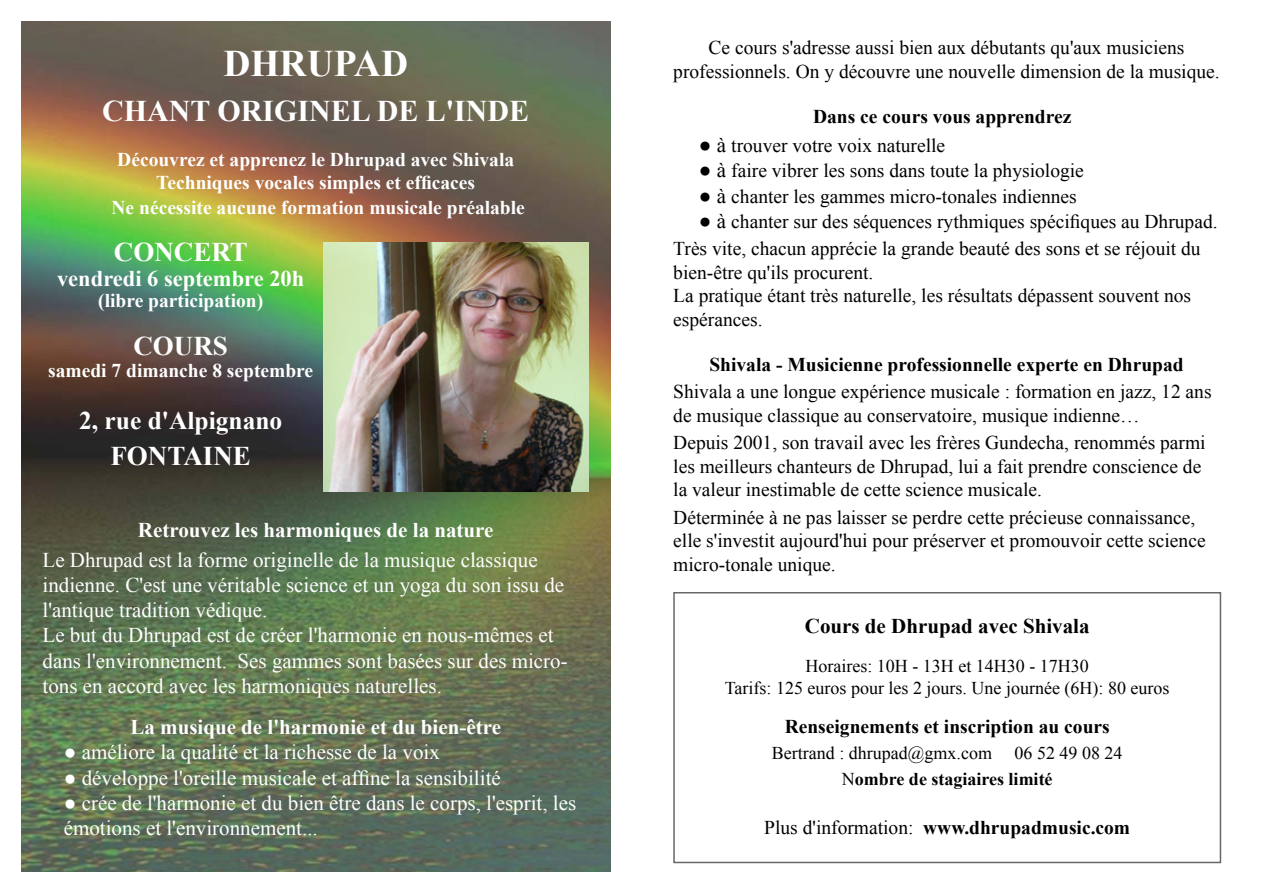
<style>
.page{position:relative;width:1263px;height:893px;background:#fff}
.page>*{position:absolute;margin:0;border:0;box-sizing:border-box;transform-origin:0 0}
.t1{font:700 37.5px "Times New Roman";color:#fff}
.t2{font:700 30px "Times New Roman";color:#fff}
.t3{font:700 27px "Times New Roman";color:#fff}
.t4{font:700 25.5px "Times New Roman";color:#fff}
.t5{font:700 22.5px "Times New Roman";color:#fff}
.t6{font:21px/25.2px "Times New Roman";color:#fff}
.t7{font:700 21px "Times New Roman";color:#fff}
.t8{font:700 21px "Times New Roman";color:#000}
.t9{font:19.5px/23.4px "Times New Roman";color:#000}
.t10{font:700 19.5px/23.4px "Times New Roman";color:#fff;text-align:center}
.t11{font:700 19.5px "Times New Roman";color:#000}
.t12{font:18px/21.6px "Times New Roman";color:#000;text-align:center}
.t13{font:700 18px/25.8px "Times New Roman";color:#000}
.s1{font-weight:700;font-size:21px}
.s2{font-size:21px}
.s3{font-weight:400}
</style>
<div class="page">
<img style="left:21px;top:21px;width:589px;height:851px">
<img style="left:323px;top:242px;width:266px;height:249px">
<div style="left:673px;top:592px;width:548px;height:271px;border:2px solid #666769"></div>
<h1 class="t1" style="left:223px;top:38px;width:186px">DHRUPAD</h1>
<h2 class="t2" style="left:102px;top:90px;width:429px">CHANT ORIGINEL DE L'INDE</h2>
<p class="t10" style="left:117px;top:147px;width:398px">Découvrez et apprenez le Dhrupad avec Shivala<br>Techniques vocales simples et efficaces</p>
<p class="t10" style="left:112px;top:195px;width:415px">Ne nécessite aucune formation musicale préalable</p>
<h3 class="t3" style="left:114px;top:233px;width:136px">CONCERT</h3>
<p class="t5" style="left:57px;top:263px;width:249px">vendredi 6 septembre 20h</p>
<p class="t10" style="left:98px;top:288px;width:166px">(libre participation)</p>
<h3 class="t3" style="left:133px;top:327px;width:96px">COURS</h3>
<p class="t10" style="left:48px;top:358px;width:267px">samedi 7 dimanche 8 septembre</p>
<h3 class="t4" style="left:79px;top:403px;width:205px">2, rue d'Alpignano</h3>
<h3 class="t3" style="left:110px;top:437px;width:142px">FONTAINE</h3>
<p class="t7" style="left:138px;top:516px;width:357px">Retrouvez les harmoniques de la nature</p>
<p class="t6" style="left:43px;top:547px;width:527px">Le Dhrupad est la forme originelle de la musique classique indienne. C'est une véritable science et un yoga du son issu de l'antique tradition védique.<br>Le but du Dhrupad est de créer l'harmonie en nous-mêmes et dans l'environnement. Ses gammes sont basées sur des micro&shy;tons en accord avec les harmoniques naturelles.</p>
<p class="t7" style="left:130px;top:713px;width:372px">La musique de l'harmonie et du bien-être</p>
<p class="t6" style="left:64px;top:739px;width:378px">● améliore la qualité et la richesse de la voix</p>
<p class="t6" style="left:64px;top:764px;width:438px">● développe l'oreille musicale et affine la sensibilité</p>
<p class="t6" style="left:64px;top:790px;width:514px">● crée de l'harmonie et du bien être dans le corps, l'esprit, les émotions et l'environnement...</p>
<p class="t9" style="left:673px;top:36px;width:548px;text-align:center">Ce cours s'adresse aussi bien aux débutants qu'aux musiciens professionnels. On y découvre une nouvelle dimension de la musique.</p>
<p class="t11" style="left:813px;top:103px;width:260px">Dans ce cours vous apprendrez</p>
<p class="t9" style="left:699px;top:134px;width:248px"><span class="s1">●</span> <span class="s2">à</span> trouver votre voix naturelle</p>
<p class="t9" style="left:699px;top:159px;width:387px"><span class="s1">●</span> <span class="s2">à</span> faire vibrer les sons dans toute la physiologie</p>
<p class="t9" style="left:699px;top:184px;width:380px"><span class="s1">●</span> <span class="s2">à</span> chanter les gammes micro-tonales indiennes</p>
<p class="t9" style="left:673px;top:207px;width:546px;line-height:27.6px;text-indent:26px"><span class="s1">●</span> <span class="s2">à</span> chanter sur des séquences rythmiques spécifiques au Dhrupad.<br>Très vite, chacun apprécie la grande beauté des sons et se réjouit du</p>
<p class="t9" style="left:673px;top:260px;width:519px">bien-être qu'ils procurent.<br>La pratique étant très naturelle, les résultats dépassent souvent nos espérances.</p>
<p class="t11" style="left:709px;top:351px;width:476px">Shivala - Musicienne professionnelle experte en Dhrupad</p>
<p class="t9" style="left:673px;top:380px;width:540px">Shivala a une longue expérience musicale : formation en jazz, 12 ans de musique classique au conservatoire, musique indienne…</p>
<p class="t9" style="left:673px;top:431px;width:534px">Depuis 2001, son travail avec les frères Gundecha, renommés parmi les meilleurs chanteurs de Dhrupad, lui a fait prendre conscience de la valeur inestimable de cette science musicale.</p>
<p class="t9" style="left:673px;top:505px;width:534px">Déterminée à ne pas laisser se perdre cette précieuse connaissance, elle s'investit aujourd'hui pour préserver et promouvoir cette science micro-tonale unique.</p>
<p class="t8" style="left:805px;top:612px;width:286px">Cours de Dhrupad avec Shivala</p>
<p class="t12" style="left:725px;top:655px;width:446px">Horaires: 10H - 13H et 14H30 - 17H30<br>Tarifs: 125 euros pour les 2 jours. Une journée (6H): 80 euros</p>
<p class="t11" style="left:785px;top:713px;width:326px">Renseignements et inscription au cours</p>
<p class="t12" style="left:772px;top:742px;width:222px">Bertrand : dhrupad@gmx.com</p>
<p class="t13" style="left:842px;top:740px;width:282px;text-indent:173px"><span class="s3">06 52 49 08 24<br>N</span>ombre de stagiaires limité</p>
<p class="t11" style="left:764px;top:814px;width:367px"><span class="s3">Plus d'information:</span> www.dhrupadmusic.com</p>
</div>
